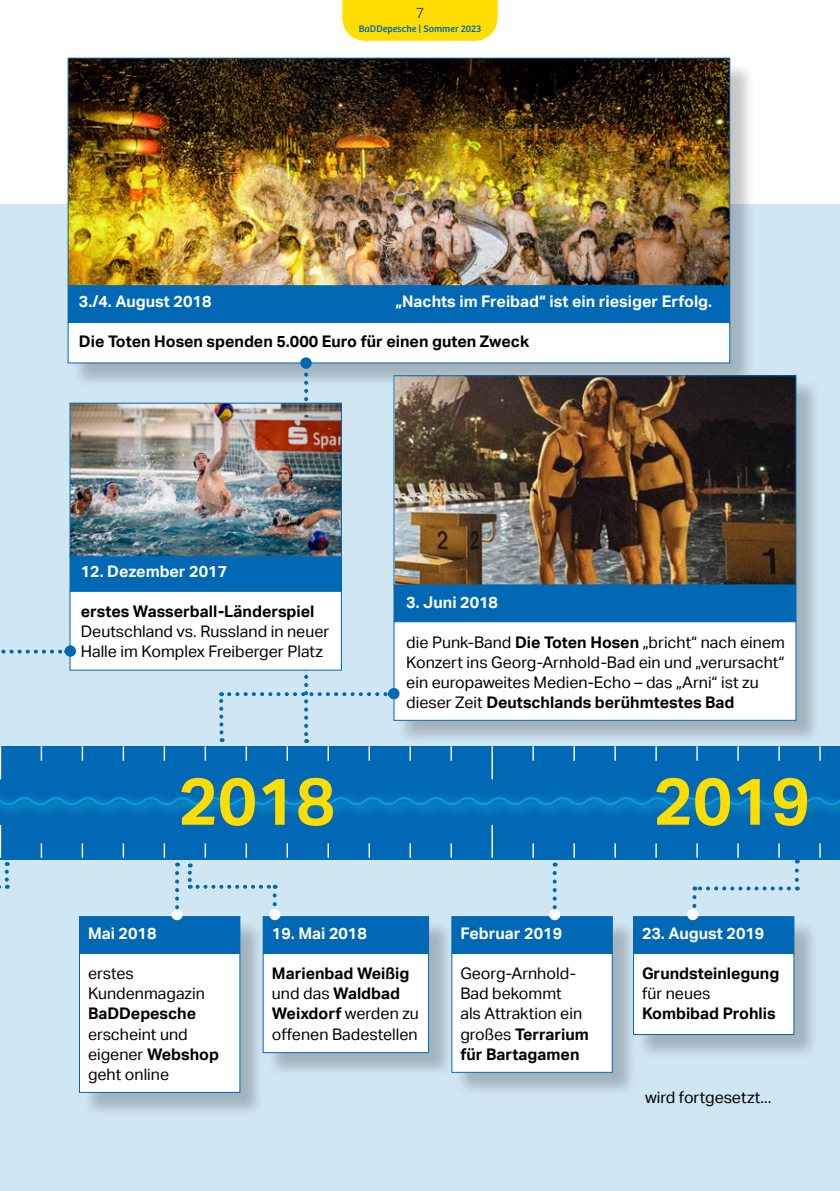
<style>
.page{position:relative;width:840px;height:1191px;background:#fff}
.page>*{position:absolute;margin:0;border:0;box-sizing:border-box;transform-origin:0 0}
.t1{font:700 66px "Aktiv Grotesk";color:#fd0}
.t2{font:16px/20px "Aktiv Grotesk";color:#000}
.t3{font:700 16px/20px "Aktiv Grotesk";color:#000}
.t4{font:700 16px "Aktiv Grotesk";color:#fff}
.t5{font:300 14px "Roboto";color:#000}
.t6{font:10px "Bree";color:#0068b4}
.s1{font-weight:700}
.s2{font-weight:400}
</style>
<div class="page">
<div style="left:0;top:204px;width:839px;height:542px;background:#d1e6f3"></div>
<div style="left:0;top:859px;width:839px;height:332px;background:#d1e6f3"></div>
<div style="left:342px;top:0;width:155px;height:41px;background:#fd0"></div>
<div style="left:0;top:746px;width:839px;height:113px;background:#0068b4"></div>
<div style="left:0;top:791px;width:839px;height:28px;background:#036eb7"></div>
<svg style="left:0;top:787px;width:840px;height:21px"></svg>
<hr style="left:0;top:825px;width:1px;height:32px;background:#fff">
<svg style="left:41px;top:843px;width:1px;height:14px"></svg>
<svg style="left:82px;top:843px;width:1px;height:14px"></svg>
<svg style="left:123px;top:843px;width:1px;height:14px"></svg>
<svg style="left:163px;top:843px;width:2px;height:14px"></svg>
<svg style="left:204px;top:843px;width:2px;height:14px"></svg>
<svg style="left:245px;top:843px;width:2px;height:14px"></svg>
<svg style="left:286px;top:843px;width:2px;height:14px"></svg>
<svg style="left:327px;top:843px;width:2px;height:14px"></svg>
<svg style="left:368px;top:843px;width:2px;height:14px"></svg>
<svg style="left:409px;top:843px;width:2px;height:14px"></svg>
<svg style="left:450px;top:843px;width:1px;height:14px"></svg>
<hr style="left:491px;top:825px;width:1px;height:32px;background:#fff">
<svg style="left:532px;top:843px;width:1px;height:14px"></svg>
<svg style="left:573px;top:843px;width:1px;height:14px"></svg>
<svg style="left:614px;top:843px;width:1px;height:14px"></svg>
<svg style="left:655px;top:843px;width:1px;height:14px"></svg>
<svg style="left:696px;top:843px;width:1px;height:14px"></svg>
<svg style="left:737px;top:843px;width:1px;height:14px"></svg>
<svg style="left:778px;top:843px;width:1px;height:14px"></svg>
<svg style="left:819px;top:843px;width:1px;height:14px"></svg>
<div style="left:454px;top:919px;width:183px;height:178px;background:#000;opacity:.22"></div>
<div style="left:451px;top:916px;width:161px;height:38px;background:#0068b4;border:1px solid #0068b4"></div>
<div style="left:451px;top:953px;width:161px;height:119px;background:#fff;border:1px solid #0068b4"></div>
<div style="left:635px;top:919px;width:183px;height:140px;background:#000;opacity:.22"></div>
<div style="left:632px;top:916px;width:162px;height:38px;background:#0068b4;border:1px solid #0068b4"></div>
<div style="left:632px;top:953px;width:162px;height:82px;background:#fff;border:1px solid #0068b4"></div>
<svg style="left:794px;top:870px;width:4px;height:20px"></svg>
<svg style="left:694px;top:886px;width:94px;height:4px"></svg>
<svg style="left:692px;top:897px;width:4px;height:11px"></svg>
<hr style="left:0;top:746px;width:1px;height:33px;background:#fff">
<svg style="left:41px;top:746px;width:1px;height:14px"></svg>
<svg style="left:82px;top:746px;width:1px;height:14px"></svg>
<svg style="left:123px;top:746px;width:1px;height:14px"></svg>
<svg style="left:163px;top:746px;width:2px;height:14px"></svg>
<svg style="left:204px;top:746px;width:2px;height:14px"></svg>
<svg style="left:409px;top:746px;width:2px;height:14px"></svg>
<svg style="left:450px;top:746px;width:1px;height:14px"></svg>
<hr style="left:491px;top:746px;width:1px;height:33px;background:#fff">
<svg style="left:532px;top:746px;width:1px;height:14px"></svg>
<svg style="left:573px;top:746px;width:1px;height:14px"></svg>
<svg style="left:614px;top:746px;width:1px;height:14px"></svg>
<svg style="left:655px;top:746px;width:1px;height:14px"></svg>
<svg style="left:696px;top:746px;width:1px;height:14px"></svg>
<svg style="left:737px;top:746px;width:1px;height:14px"></svg>
<svg style="left:778px;top:746px;width:1px;height:14px"></svg>
<svg style="left:819px;top:746px;width:1px;height:14px"></svg>
<div style="left:265px;top:919px;width:188px;height:159px;background:#000;opacity:.22"></div>
<div style="left:262px;top:916px;width:167px;height:38px;background:#0068b4;border:1px solid #0068b4"></div>
<div style="left:262px;top:953px;width:167px;height:100px;background:#fff;border:1px solid #0068b4"></div>
<svg style="left:552px;top:873px;width:4px;height:36px"></svg>
<div style="left:548px;top:909px;width:12px;height:11px;background:#fff;border-radius:50%"></div>
<div style="left:686px;top:908px;width:12px;height:12px;background:#fff;border-radius:50%"></div>
<div style="left:71px;top:61px;width:684px;height:327px;background:#000;opacity:.22"></div>
<div style="left:68px;top:285px;width:661px;height:38px;background:#0068b4"></div>
<div style="left:68px;top:322px;width:661px;height:41px;background:#fff;border:1px solid #0068b4"></div>
<img style="left:70px;top:60px;width:657px;height:224px">
<div style="left:68px;top:58px;width:661px;height:228px;border:1px solid #0068b4"></div>
<div style="left:300px;top:357px;width:11px;height:12px;background:#0068b4;border-radius:50%"></div>
<div style="left:396px;top:378px;width:425px;height:367px;background:#000;opacity:.22"></div>
<div style="left:393px;top:584px;width:403px;height:38px;background:#0068b4"></div>
<div style="left:393px;top:621px;width:403px;height:100px;background:#fff;border:1px solid #0068b4"></div>
<img style="left:395px;top:377px;width:399px;height:206px">
<div style="left:393px;top:375px;width:403px;height:210px;border:1px solid #0068b4"></div>
<div style="left:82px;top:919px;width:183px;height:199px;background:#000;opacity:.22"></div>
<div style="left:79px;top:916px;width:161px;height:38px;background:#0068b4;border:1px solid #0068b4"></div>
<div style="left:79px;top:953px;width:161px;height:139px;background:#fff;border:1px solid #0068b4"></div>
<svg style="left:188px;top:863px;width:87px;height:25px"></svg>
<svg style="left:272px;top:895px;width:4px;height:12px"></svg>
<div style="left:269px;top:908px;width:11px;height:12px;background:#fff;border-radius:50%"></div>
<svg style="left:0;top:843px;width:9px;height:45px"></svg>
<svg style="left:175px;top:873px;width:4px;height:36px"></svg>
<div style="left:171px;top:909px;width:12px;height:11px;background:#fff;border-radius:50%"></div>
<svg style="left:219px;top:692px;width:4px;height:40px"></svg>
<svg style="left:229px;top:374px;width:161px;height:386px"></svg>
<div style="left:388px;top:688px;width:11px;height:11px;background:#0068b4;border-radius:50%"></div>
<div style="left:69px;top:554px;width:273px;height:38px;background:#0068b4"></div>
<div style="left:69px;top:591px;width:273px;height:79px;background:#fff;border:1px solid #0068b4"></div>
<img style="left:71px;top:405px;width:269px;height:150px">
<div style="left:69px;top:403px;width:273px;height:154px;border:1px solid #0068b4"></div>
<svg style="left:1px;top:649px;width:64px;height:4px"></svg>
<div style="left:65px;top:645px;width:11px;height:12px;background:#0068b4;border-radius:50%"></div>
<p class="t5" style="left:416px;top:3px;width:9px">7</p>
<p class="t6" style="left:358px;top:21px;width:124px">BaDDepesche | Sommer 2023</p>
<p class="t4" style="left:79px;top:292px;width:134px">3./4. August 2018</p>
<p class="t3" style="left:79px;top:332px;width:451px">Die Toten Hosen spenden 5.000 Euro für einen guten Zweck</p>
<p class="t4" style="left:395px;top:292px;width:318px">„Nachts im Freibad“ ist ein riesiger Erfolg.</p>
<p class="t4" style="left:81px;top:562px;width:148px">12. Dezember 2017</p>
<p class="t3" style="left:81px;top:602px;width:235px">erstes Wasserball-Länderspiel</p>
<p class="t2" style="left:81px;top:622px;width:250px">Deutschland vs. Russland in neuer</p>
<p class="t2" style="left:81px;top:642px;width:243px">Halle im Komplex Freiberger Platz</p>
<p class="t4" style="left:406px;top:593px;width:93px">3. Juni 2018</p>
<p class="t2" style="left:406px;top:632px;width:380px">die Punk-Band <span class="s1">Die Toten Hosen</span> „bricht“ nach einem Konzert ins Georg-Arnhold-Bad ein und „verursacht“ ein europaweites Medien-Echo – das „Arni“ ist zu dieser Zeit <span class="s1">Deutschlands berühmtestes Bad</span></p>
<p class="t1" style="left:179px;top:763px;width:158px">2018</p>
<p class="t1" style="left:653px;top:763px;width:158px">2019</p>
<p class="t4" style="left:88px;top:924px;width:70px">Mai 2018</p>
<p class="t2" style="left:88px;top:964px;width:47px">erstes</p>
<p class="t2" style="left:88px;top:984px;width:118px">Kundenmagazin</p>
<p class="t3" style="left:88px;top:1004px;width:109px">BaDDepesche</p>
<p class="t2" style="left:88px;top:1024px;width:101px">erscheint und</p>
<p class="t2" style="left:88px;top:1044px;width:132px">eigener <span class="s1">Webshop</span></p>
<p class="t2" style="left:88px;top:1064px;width:83px">geht online</p>
<p class="t4" style="left:272px;top:924px;width:96px">19. Mai 2018</p>
<p class="t2" style="left:272px;top:964px;width:148px"><span class="s1">Marienbad Weißig </span>und das <span class="s1">Waldbad<br>Weixdorf</span> werden zu offenen Badestellen</p>
<p class="t4" style="left:460px;top:924px;width:103px">Februar 2019</p>
<p class="t2" style="left:460px;top:964px;width:130px">Georg-Arnhold-<br>Bad bekommt<br>als Attraktion ein großes <span class="s1">Terrarium</span></p>
<p class="t3" style="left:460px;top:1044px;width:120px">für Bartagamen</p>
<p class="t4" style="left:641px;top:924px;width:124px">23. August 2019</p>
<p class="t3" style="left:641px;top:964px;width:139px">Grundsteinlegung <span class="s2">für neues</span></p>
<p class="t3" style="left:641px;top:1004px;width:135px">Kombibad Prohlis</p>
<p class="t2" style="left:644px;top:1087px;width:128px">wird fortgesetzt...</p>
</div>
